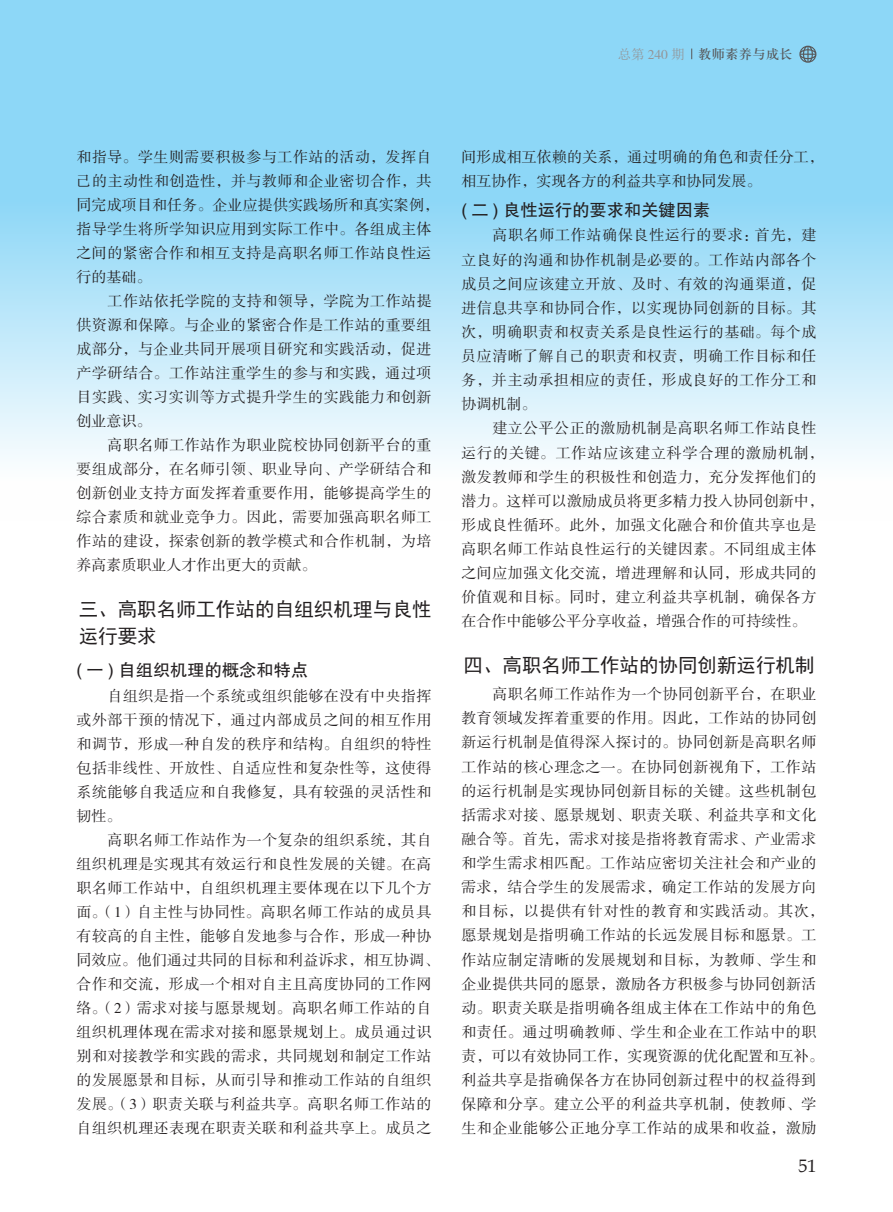
<style>
.page{position:relative;width:893px;height:1212px;background:#fff}
.page>*{position:absolute;margin:0;border:0;box-sizing:border-box;transform-origin:0 0}
.t1{font:19.5px/27px "Sim Hei";color:#231f20}
.t2{font:18px "Book Antiqua";color:#231f20}
.t3{font:17.25px "FZHTK GBK1 0";color:#231f20}
.t4{font:15px/24.2px "FZSSK GBK1 0";letter-spacing:.03em;color:#231f20}
.t5{font:15px/24.2px "FZSSK GBK1 0";letter-spacing:.01em;color:#231f20}
.t6{font:13.5px "H Ya 3 gj";color:#57585a}
.s1{font-family:"Sim Sun";color:#939598}
.s2{font-family:"FZSSK GBK1 0";color:#939598}
</style>
<div class="page">
<svg style="left:0;top:0;width:893px;height:459px;background:#aae1f8"></svg>
<svg style="left:799px;top:46px;width:17px;height:17px"></svg>
<p class="t6" style="left:618px;top:47px;width:176px"><span class="s1">总第</span> <span class="s2">240</span> <span class="s1">期</span> 教师素养与成长</p>
<p class="t4" style="left:77px;top:145px;width:364px">和指导。学生则需要积极参与工作站的活动，发挥自己的主动性和创造性，并与教师和企业密切合作，共同完成项目和任务。企业应提供实践场所和真实案例，指导学生将所学知识应用到实际工作中。各组成主体之间的紧密合作和相互支持是高职名师工作站良性运行的基础。</p>
<p class="t4" style="left:77px;top:290px;width:357px;text-align:justify;text-indent:31px">工作站依托学院的支持和领导，学院为工作站提供资源和保障。与企业的紧密合作是工作站的重要组成部分，与企业共同开展项目研究和实践活动，促进产学研结合。工作站注重学生的参与和实践，通过项目实践、实习实训等方式提升学生的实践能力和创新创业意识。</p>
<p class="t4" style="left:77px;top:434px;width:357px;text-align:justify;text-indent:31px">高职名师工作站作为职业院校协同创新平台的重要组成部分，在名师引领、职业导向、产学研结合和创新创业支持方面发挥着重要作用，能够提高学生的综合素质和就业竞争力。因此，需要加强高职名师工作站的建设，探索创新的教学模式和合作机制，为培养高素质职业人才作出更大的贡献。</p>
<h1 class="t1" style="left:79px;top:595px;width:354px">三、高职名师工作站的自组织机理与良性运行要求</h1>
<p class="t3" style="left:77px;top:661px;width:233px">( 一 ) 自组织机理的概念和特点</p>
<p class="t4" style="left:77px;top:684px;width:357px;text-align:justify;text-indent:31px">自组织是指一个系统或组织能够在没有中央指挥或外部干预的情况下，通过内部成员之间的相互作用和调节，形成一种自发的秩序和结构。自组织的特性包括非线性、开放性、自适应性和复杂性等，这使得系统能够自我适应和自我修复，具有较强的灵活性和韧性。</p>
<p class="t4" style="left:77px;top:828px;width:364px;text-indent:31px">高职名师工作站作为一个复杂的组织系统，其自组织机理是实现其有效运行和良性发展的关键。在高职名师工作站中，自组织机理主要体现在以下几个方面。（1）自主性与协同性。高职名师工作站的成员具有较高的自主性，能够自发地参与合作，形成一种协同效应。他们通过共同的目标和利益诉求，相互协调、合作和交流，形成一个相对自主且高度协同的工作网络。（2）需求对接与愿景规划。高职名师工作站的自组织机理体现在需求对接和愿景规划上。成员通过识别和对接教学和实践的需求，共同规划和制定工作站的发展愿景和目标，从而引导和推动工作站的自组织发展。（3）职责关联与利益共享。高职名师工作站的自组织机理还表现在职责关联和利益共享上。成员之</p>
<p class="t5" style="left:461px;top:145px;width:364px">间形成相互依赖的关系，通过明确的角色和责任分工，相互协作，实现各方的利益共享和协同发展。</p>
<p class="t3" style="left:461px;top:201px;width:250px">( 二 ) 良性运行的要求和关键因素</p>
<p class="t4" style="left:461px;top:224px;width:357px;text-align:justify;text-indent:31px">高职名师工作站确保良性运行的要求:首先，建立良好的沟通和协作机制是必要的。工作站内部各个成员之间应该建立开放、及时、有效的沟通渠道，促进信息共享和协同合作，以实现协同创新的目标。其次，明确职责和权责关系是良性运行的基础。每个成员应清晰了解自己的职责和权责，明确工作目标和任务，并主动承担相应的责任，形成良好的工作分工和协调机制。</p>
<p class="t4" style="left:461px;top:417px;width:364px;text-indent:31px">建立公平公正的激励机制是高职名师工作站良性运行的关键。工作站应该建立科学合理的激励机制，激发教师和学生的积极性和创造力，充分发挥他们的潜力。这样可以激励成员将更多精力投入协同创新中，形成良性循环。此外，加强文化融合和价值共享也是高职名师工作站良性运行的关键因素。不同组成主体之间应加强文化交流，增进理解和认同，形成共同的价值观和目标。同时，建立利益共享机制，确保各方在合作中能够公平分享收益，增强合作的可持续性。</p>
<h1 class="t1" style="left:463px;top:651px;width:353px">四、高职名师工作站的协同创新运行机制</h1>
<p class="t4" style="left:461px;top:683px;width:364px;text-indent:31px">高职名师工作站作为一个协同创新平台，在职业教育领域发挥着重要的作用。因此，工作站的协同创新运行机制是值得深入探讨的。协同创新是高职名师工作站的核心理念之一。在协同创新视角下，工作站的运行机制是实现协同创新目标的关键。这些机制包括需求对接、愿景规划、职责关联、利益共享和文化融合等。首先，需求对接是指将教育需求、产业需求和学生需求相匹配。工作站应密切关注社会和产业的需求，结合学生的发展需求，确定工作站的发展方向和目标，以提供有针对性的教育和实践活动。其次，愿景规划是指明确工作站的长远发展目标和愿景。工作站应制定清晰的发展规划和目标，为教师、学生和企业提供共同的愿景，激励各方积极参与协同创新活动。职责关联是指明确各组成主体在工作站中的角色和责任。通过明确教师、学生和企业在工作站中的职责，可以有效协同工作，实现资源的优化配置和互补。利益共享是指确保各方在协同创新过程中的权益得到保障和分享。建立公平的利益共享机制，使教师、学生和企业能够公正地分享工作站的成果和收益，激励</p>
<p class="t2" style="left:798px;top:1153px;width:19px">51</p>
</div>
